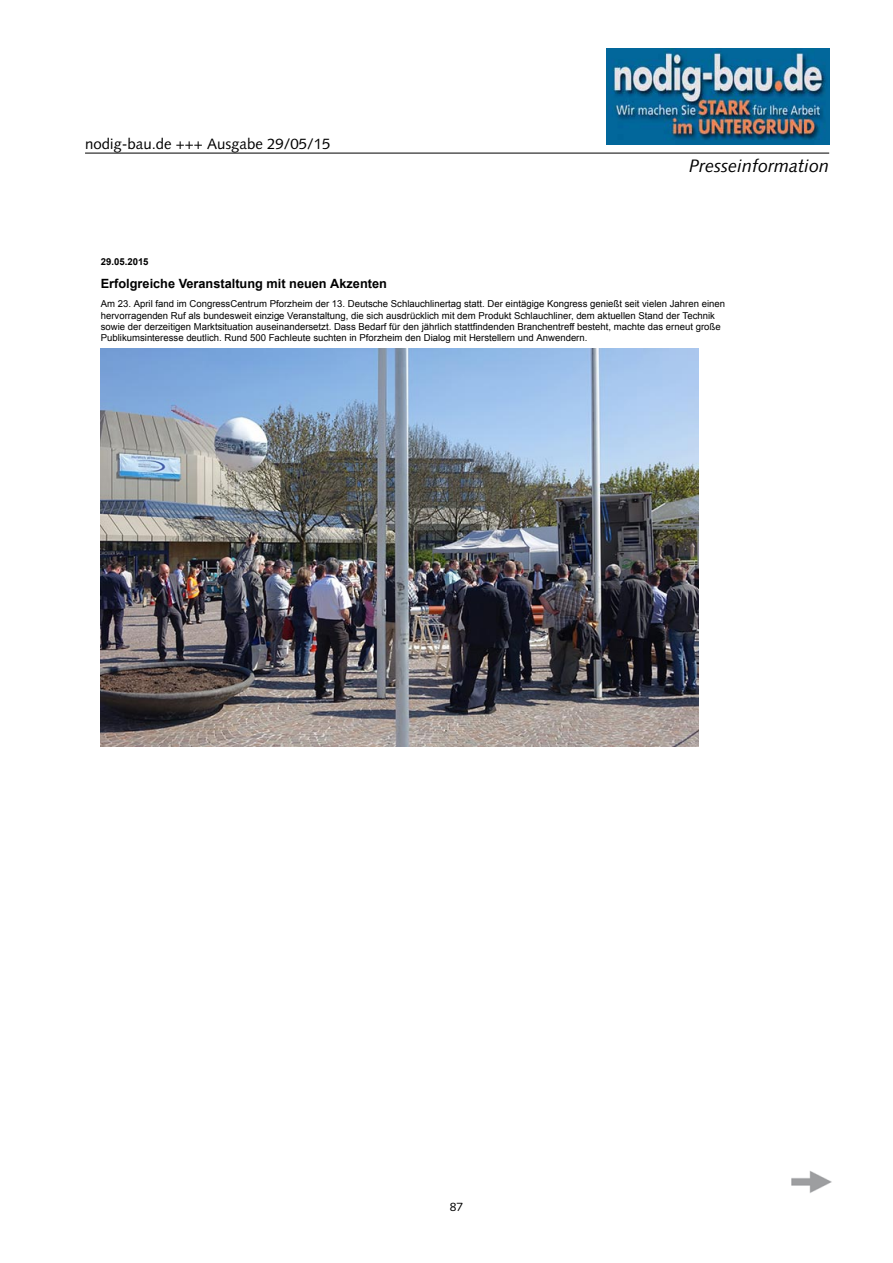
<style>
.page{position:relative;width:893px;height:1263px;background:#fff}
.page>*{position:absolute;margin:0;border:0;box-sizing:border-box;transform-origin:0 0}
.t1{font:italic 18px "Syntax LT Std";color:#000}
.t2{font:15px "Syntax LT Std";color:#000}
.t3{font:700 12.75px "Arial";color:#000}
.t4{font:12px "Syntax LT Std";color:#000}
.t5{font:9.6px/11.1px "Arial";color:#000}
.t6{font:700 9.6px "Arial";color:#000}
</style>
<div class="page">
<img style="left:606px;top:48px;width:223px;height:97px">
<img style="left:791px;top:1171px;width:41px;height:22px">
<hr style="left:85px;top:153px;width:744px;height:1px;background:#000">
<img style="left:101px;top:348px;width:597px;height:398px">
<h2 class="t2" style="left:85px;top:135px;width:247px">nodig-bau.de +++ Ausgabe 29/05/15</h2>
<h1 class="t1" style="left:689px;top:155px;width:142px">Presseinformation</h1>
<p class="t6" style="left:101px;top:255px;width:49px">29.05.2015</p>
<h3 class="t3" style="left:101px;top:275px;width:288px">Erfolgreiche Veranstaltung mit neuen Akzenten</h3>
<p class="t5" style="left:101px;top:299px;width:626px">Am 23. April fand im CongressCentrum Pforzheim der 13. Deutsche Schlauchlinertag statt. Der eintägige Kongress genießt seit vielen Jahren einen hervorragenden Ruf als bundesweit einzige Veranstaltung, die sich ausdrücklich mit dem Produkt Schlauchliner, dem aktuellen Stand der Technik sowie der derzeitigen Marktsituation auseinandersetzt. Dass Bedarf für den jährlich stattfindenden Branchentreff besteht, machte das erneut große Publikumsinteresse deutlich. Rund 500 Fachleute suchten in Pforzheim den Dialog mit Herstellern und Anwendern.</p>
<p class="t4" style="left:450px;top:1200px;width:15px">87</p>
</div>
